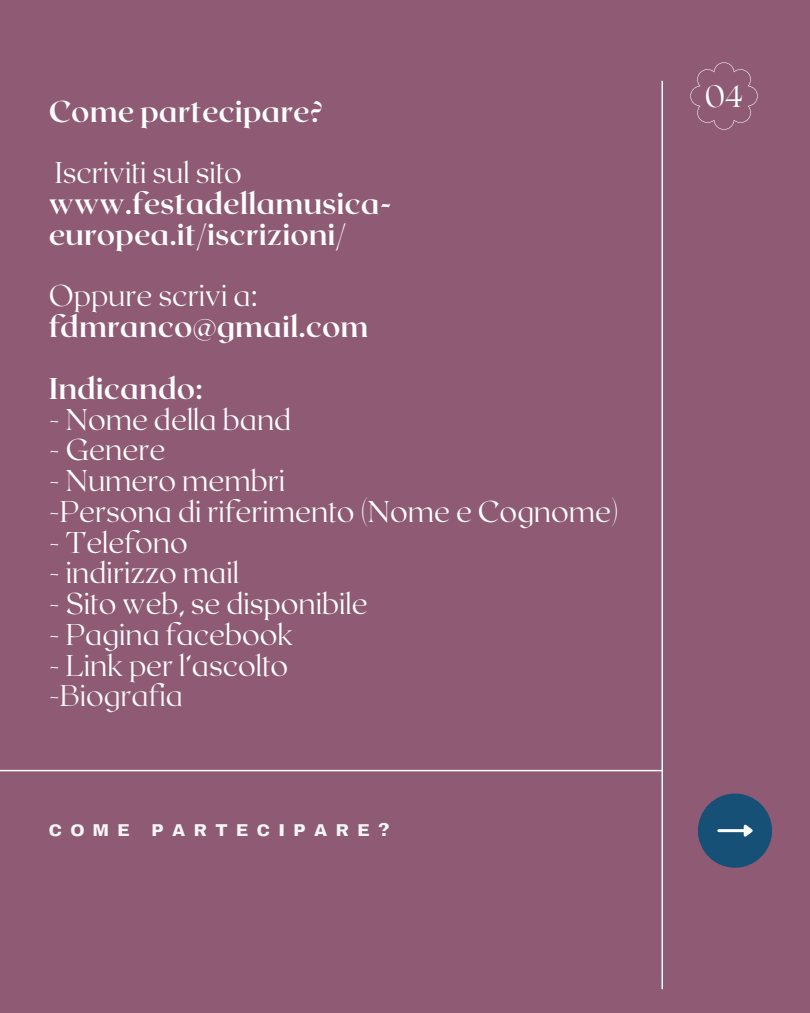
<style>
.page{position:relative;width:810px;height:1013px;background:#fff}
.page>*{position:absolute;margin:0;border:0;box-sizing:border-box;transform-origin:0 0}
.t1{font:100 30.8px "Roxborough CF";color:#fff}
.t2{font:100 30px/30.8px "Roxborough CF";color:#fff}
.t3{font:700 30px/30.8px "Roxborough CF";color:#fff}
.t4{font:700 21px "EFT Composite";letter-spacing:.4em;color:#f6f6f6}
.s1{font-weight:100}
.s2{color:#f6f6f6}
</style>
<div class="page">
<div style="left:0;top:0;width:810px;height:1012px;background:#8e5a74"></div>
<hr style="left:662px;top:81px;width:1px;height:908px;background:#fff">
<hr style="left:0;top:769px;width:663px;height:2px;background:#fff">
<div style="left:698px;top:793px;width:74px;height:74px;background:#165076;border-radius:50%"></div>
<hr style="left:719px;top:829px;width:25px;height:3px;background:#fff">
<svg style="left:741px;top:824px;width:12px;height:13px"></svg>
<svg style="left:690px;top:62px;width:68px;height:68px"></svg>
<h1 class="t3" style="left:49px;top:94px;width:276px">Come partecipare?</h1>
<h2 class="t3" style="left:49px;top:156px;width:345px"><span class="s1">Iscriviti sul sito </span>www.festadellamusica&shy;europea.it/iscrizioni/</h2>
<h2 class="t3" style="left:49px;top:279px;width:321px"><span class="s1">Oppure scrivi a: </span>fdmranco@gmail.com</h2>
<h2 class="t3" style="left:49px;top:371px;width:156px">Indicando:</h2>
<h2 class="t2" style="left:49px;top:402px;width:244px">- Nome della band</h2>
<h2 class="t2" style="left:49px;top:433px;width:118px">- Genere</h2>
<h2 class="t2" style="left:49px;top:463px;width:571px">- Numero membri<br>-Persona di riferimento (Nome e Cognome)</h2>
<h2 class="t2" style="left:49px;top:525px;width:141px">- Telefono</h2>
<h2 class="t2" style="left:49px;top:556px;width:192px">- indirizzo mail</h2>
<h2 class="t2" style="left:49px;top:586px;width:320px">- Sito web, se disponibile</h2>
<h2 class="t2" style="left:49px;top:617px;width:246px">- Pagina facebook</h2>
<h2 class="t2" style="left:49px;top:648px;width:241px">- Link per l’ascolto <span class="s2">-Biografia</span></h2>
<p class="t4" style="left:49px;top:815px;width:342px">COME PARTECIPARE?</p>
<p class="t1" style="left:705px;top:77px;width:40px">04</p>
</div>
